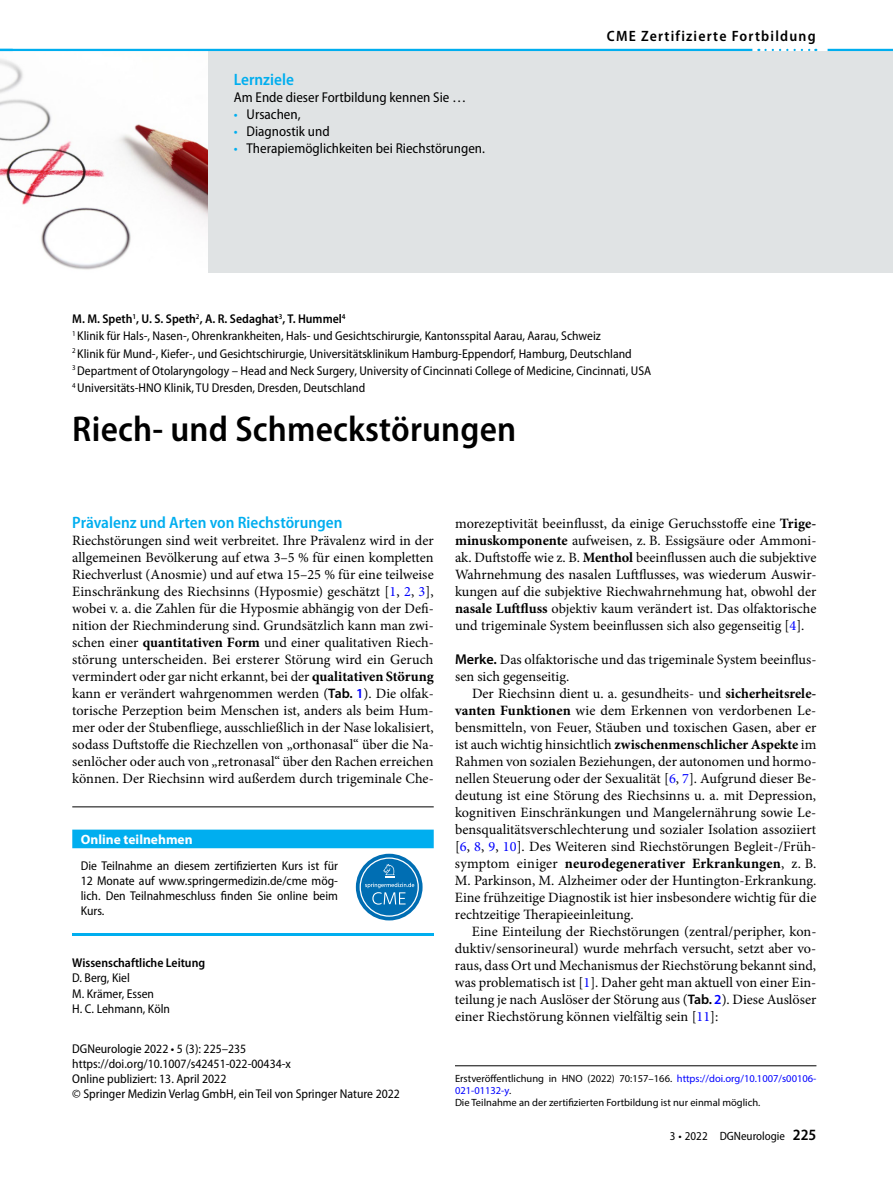
<style>
.page{position:relative;width:893px;height:1187px;background:#fff}
.page>*{position:absolute;margin:0;border:0;box-sizing:border-box;transform-origin:0 0}
.t1{font:600 semi-condensed 36px "Myriad Pro";letter-spacing:.005em;color:#000}
.t2{font:600 semi-condensed 16.5px "Myriad Pro";color:#00aeef}
.t3{font:600 semi-condensed 15px "Myriad Pro";letter-spacing:.08em;color:#000}
.t4{font:14.25px/17px "Minion Pro";color:#000;text-align:justify}
.t5{font:semi-condensed 14.25px "Myriad Pro";color:#000}
.t6{font:700 13.5px "Myriad Pro";color:#fff}
.t7{font:semi-condensed 12.75px/15px "Myriad Pro";color:#000}
.t8{font:600 semi-condensed 12.75px "Myriad Pro";color:#000}
.t9{font:semi-condensed 12px "Myriad Pro";color:#000}
.t10{font:10.5px/12px "Myriad Pro";color:#000}
.s1{color:#00aeef}
.s2{font-weight:600}
.s3{color:#00f}
.s4{font-weight:700}
.s5{font-family:"Myriad Pro";font-weight:600;font-size:13.8px}
.s6{font-family:"Myriad Pro";font-weight:600;font-size:13.8px;color:#00f}
.s7{font-family:"Myriad Pro";font-weight:600}
.s8{font-weight:600;font-size:15.75px}
</style>
<div class="page">
<img style="left:0;top:51px;width:208px;height:219px">
<div style="left:208px;top:51px;width:685px;height:221px;background:#e0e3e4"></div>
<hr style="left:455px;top:1065px;width:361px;height:1px;background:#000">
<hr style="left:828px;top:49px;width:65px;height:2px;background:#00aeef">
<hr style="left:0;top:49px;width:752px;height:2px;background:#00aeef">
<svg style="left:765px;top:49px;width:51px;height:2px"></svg>
<hr style="left:72px;top:806px;width:362px;height:1px;background:#000">
<div style="left:72px;top:829px;width:362px;height:19px;background:#00aeef"></div>
<hr style="left:72px;top:933px;width:362px;height:2px;background:#00aeef">
<svg style="left:356px;top:853px;width:67px;height:67px"></svg>
<svg style="left:360px;top:857px;width:59px;height:59px"></svg>
<p class="t2" style="left:234px;top:70px;width:62px">Lernziele</p>
<p class="t5" style="left:234px;top:90px;width:234px">Am Ende dieser Fortbildung kennen Sie …</p>
<p class="t5" style="left:234px;top:107px;width:68px"><span class="s1">•</span> Ursachen,</p>
<p class="t5" style="left:234px;top:124px;width:97px"><span class="s1">•</span> Diagnostik und</p>
<p class="t5" style="left:234px;top:141px;width:253px"><span class="s1">•</span> Therapiemöglichkeiten bei Riechstörungen.</p>
<p class="t3" style="left:607px;top:28px;width:210px">CME Zertifizierte Fortbildung</p>
<p class="t7" style="left:72px;top:311px;width:580px;line-height:17.1px"><span class="s2">M. M. Speth</span><sup>1</sup><span class="s2">, U. S. Speth</span><sup>2</sup><span class="s2">, A. R. Sedaghat</span><sup>3</sup><span class="s2">, T. Hummel</span><sup>4<br></sup><sup>1</sup> Klinik für Hals‑, Nasen‑, Ohrenkrankheiten, Hals- und Gesichtschirurgie, Kantonsspital Aarau, Aarau, Schweiz<br><sup>2</sup> Klinik für Mund‑, Kiefer-, und Gesichtschirurgie, Universitätsklinikum Hamburg-Eppendorf, Hamburg, Deutschland<br><sup>3</sup> Department of Otolaryngology – Head and Neck Surgery, University of Cincinnati College of Medicine, Cincinnati, USA <sup>4</sup> Universitäts-HNO Klinik, TU Dresden, Dresden, Deutschland</p>
<h1 class="t1" style="left:72px;top:408px;width:445px">Riech- und Schmeckstörungen</h1>
<p class="t2" style="left:72px;top:513px;width:272px">Prävalenz und Arten von Riechstörungen</p>
<p class="t4" style="left:72px;top:531px;width:363px">Riechstörungen sind weit verbreitet. Ihre Prävalenz wird in der allgemeinen Bevölkerung auf etwa 3–5 % für einen kompletten Riechverlust (Anosmie) und auf etwa 15–25 % für eine teilweise Einschränkung des Riechsinns (Hyposmie) geschätzt [<span class="s3">1</span>, <span class="s3">2</span>, <span class="s3">3</span>], wobei v. a. die Zahlen für die Hyposmie abhängig von der Defi&shy;nition der Riechminderung sind. Grundsätzlich kann man zwi&shy;schen einer <span class="s4">quantitativen Form</span> und einer qualitativen Riech&shy;störung unterscheiden. Bei ersterer Störung wird ein Geruch vermindert oder gar nicht erkannt, bei der <span class="s4">qualitativen Störung </span>kann er verändert wahrgenommen werden (<span class="s5">Tab.</span> <span class="s6">1</span>). Die olfak&shy;torische Perzeption beim Menschen ist, anders als beim Hum&shy;mer oder der Stubenfliege, ausschließlich in der Nase lokalisiert, sodass Duftstoffe die Riechzellen von „orthonasal“ über die Na&shy;senlöcher oder auch von „retronasal“ über den Rachen erreichen können. Der Riechsinn wird außerdem durch trigeminale Che-</p>
<p class="t6" style="left:81px;top:830px;width:113px">Online teilnehmen</p>
<p class="t7" style="left:81px;top:858px;width:259px;text-align:justify">Die Teilnahme an diesem zertifizierten Kurs ist für 12 Monate auf www.springermedizin.de/cme mög‑ lich. Den Teilnahmeschluss finden Sie online beim Kurs.</p>
<p class="t8" style="left:72px;top:956px;width:134px">Wissenschaftliche Leitung</p>
<p class="t7" style="left:72px;top:970px;width:99px">D. Berg, Kiel<br>M. Krämer, Essen<br>H. C. Lehmann, Köln</p>
<p class="t7" style="left:72px;top:1040px;width:329px">DGNeurologie 2022 • 5 (3): 225–235 https://doi.org/10.1007/s42451- 022- 00434-x<br>Online publiziert: 13. April 2022<br>© Springer Medizin Verlag GmbH, ein Teil von Springer Nature 2022</p>
<p class="t4" style="left:455px;top:514px;width:363px">morezeptivität beeinflusst, da einige Geruchsstoffe eine <span class="s4">Trige&shy;minuskomponente</span> aufweisen, z. B. Essigsäure oder Ammoni&shy;ak. Duftstoffe wie z. B. <span class="s4">Menthol</span> beeinflussen auch die subjektive Wahrnehmung des nasalen Luftflusses, was wiederum Auswir&shy;kungen auf die subjektive Riechwahrnehmung hat, obwohl der <span class="s4">nasale Luftfluss</span> objektiv kaum verändert ist. Das olfaktorische und trigeminale System beeinflussen sich also gegenseitig [<span class="s3">4</span>].</p>
<p class="t4" style="left:455px;top:650px;width:363px"><span class="s7">Merke.</span> Das olfaktorische und das trigeminale System beeinflus&shy;sen sich gegenseitig.</p>
<p class="t4" style="left:455px;top:684px;width:363px;text-indent:17px">Der Riechsinn dient u. a. gesundheits- und <span class="s4">sicherheitsrele&shy;vanten Funktionen</span> wie dem Erkennen von verdorbenen Le&shy;bensmitteln, von Feuer, Stäuben und toxischen Gasen, aber er ist auch wichtig hinsichtlich <span class="s4">zwischenmenschlicher Aspekte</span> im Rahmen von sozialen Beziehungen, der autonomen und hormo&shy;nellen Steuerung oder der Sexualität [<span class="s3">6</span>, <span class="s3">7</span>]. Aufgrund dieser Be&shy;deutung ist eine Störung des Riechsinns u. a. mit Depression, kognitiven Einschränkungen und Mangelernährung sowie Le&shy;bensqualitätsverschlechterung und sozialer Isolation assoziiert [<span class="s3">6</span>, <span class="s3">8</span>, <span class="s3">9</span>, <span class="s3">10</span>]. Des Weiteren sind Riechstörungen Begleit‑/Früh&shy;symptom einiger <span class="s4">neurodegenerativer Erkrankungen</span>, z. B.<br>M. Parkinson, M. Alzheimer oder der Huntington-Erkrankung.<br>Eine frühzeitige Diagnostik ist hier insbesondere wichtig für die rechtzeitige Therapieeinleitung.</p>
<p class="t4" style="left:455px;top:923px;width:363px;text-indent:17px">Eine Einteilung der Riechstörungen (zentral/peripher, kon&shy;duktiv/sensorineural) wurde mehrfach versucht, setzt aber vo&shy;raus, dass Ort und Mechanismus der Riechstörung bekannt sind, was problematisch ist [<span class="s3">1</span>]. Daher geht man aktuell von einer Ein&shy;teilung je nach Auslöser der Störung aus (<span class="s5">Tab.</span> <span class="s6">2</span>). Diese Auslöser einer Riechstörung können vielfältig sein [<span class="s3">11</span>]:</p>
<p class="t10" style="left:455px;top:1072px;width:363px">Erstveröffentlichung in HNO (2022) 70:157–166. <span class="s3">https://doi.org/10.1007/s00106-<br>021-01132-y</span>.<br>Die Teilnahme an der zertifizierten Fortbildung ist nur einmal möglich.</p>
<p class="t9" style="left:670px;top:1129px;width:148px">3 • 2022 DGNeurologie <span class="s8">225</span></p>
</div>
